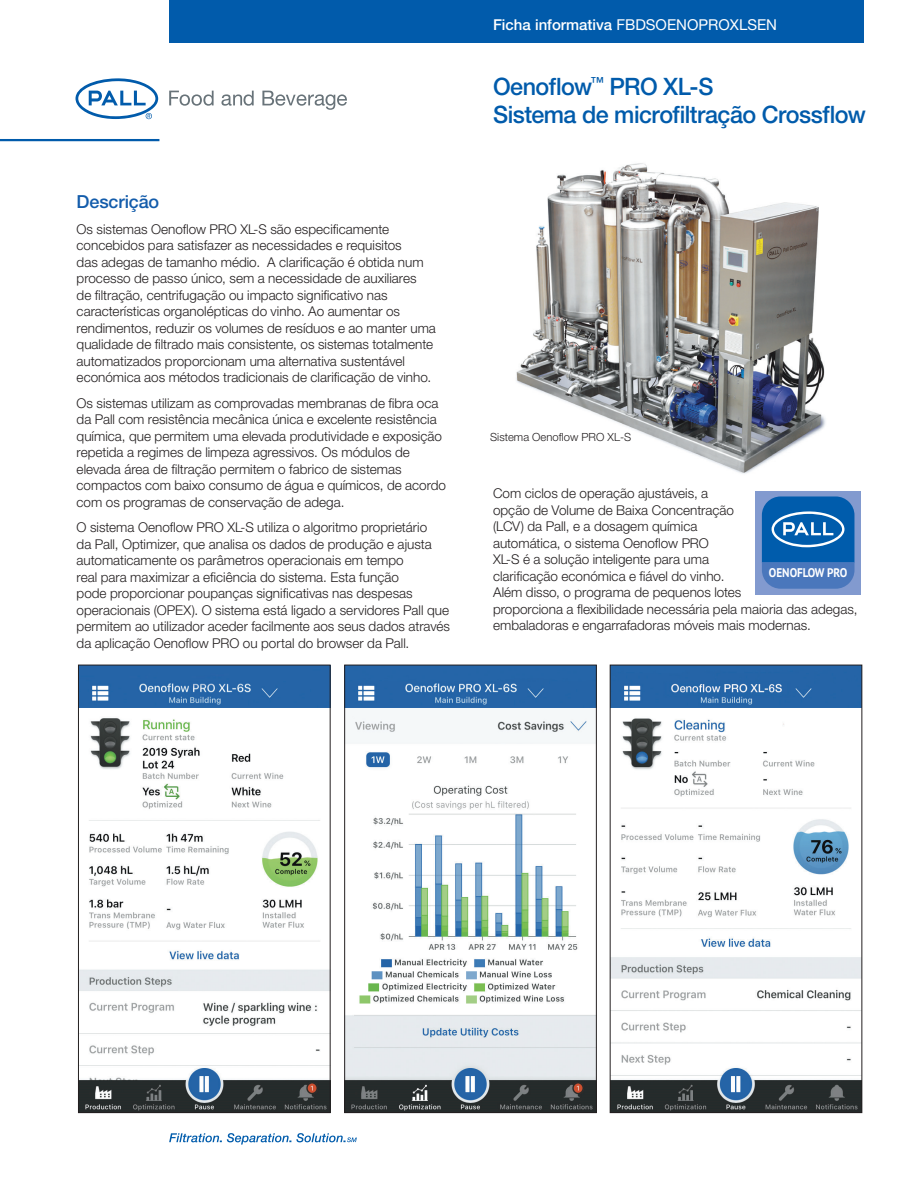
<style>
.page{position:relative;width:918px;height:1188px;background:#fff}
.page>*{position:absolute;margin:0;border:0;box-sizing:border-box;transform-origin:0 0}
.t1{font:500 24px "Helvetica Neue LT Std";letter-spacing:-.025em;color:#015bab}
.subheader-blue{font:500 18px "Helvetica Neue LT Std";letter-spacing:-.01em;color:#135cab}
.t2{font:500 15px "Helvetica Neue LT Std";color:#fff}
.body{font:300 13.5px/16.5px "Helvetica Neue LT Std";color:#231f20}
.body-2{font:700 12.45px "PT Sans";color:#fff;scale:.9 1}
.t3{font:300 11.25px "Helvetica Neue LT Std";color:#231f20}
.s1{font-weight:400}
</style>
<div class="page">
<svg style="left:169px;top:91px;width:45px;height:15px"></svg>
<svg style="left:221px;top:91px;width:33px;height:15px"></svg>
<svg style="left:262px;top:91px;width:85px;height:19px"></svg>
<svg style="left:75px;top:78px;width:83px;height:41px"></svg>
<hr style="left:0;top:139px;width:159px;height:2px;background:#015bab">
<svg style="left:169px;top:1133px;width:188px;height:12px"></svg>
<img style="left:516px;top:163px;width:310px;height:311px">
<img style="left:346px;top:667px;width:249px;height:444px">
<div style="left:344px;top:665px;width:253px;height:448px;border:1px solid #231f20"></div>
<img style="left:612px;top:667px;width:248px;height:444px">
<div style="left:610px;top:665px;width:252px;height:448px;border:1px solid #231f20"></div>
<img style="left:80px;top:667px;width:249px;height:444px">
<div style="left:78px;top:665px;width:253px;height:448px;border:1px solid #231f20"></div>
<div style="left:169px;top:0;width:695px;height:43px;background:#015bab"></div>
<div style="left:756px;top:491px;width:105px;height:104px;background:#829acf"></div>
<svg style="left:762px;top:496px;width:93px;height:93px;background:#2e73b8"></svg>
<p class="subheader-blue" style="left:77px;top:191px;width:84px">Descrição</p>
<p class="body" style="left:77px;top:220px;width:361px">Os sistemas Oenoflow PRO XL-S são especificamente concebidos para satisfazer as necessidades e requisitos<br>das adegas de tamanho médio. A clarificação é obtida num processo de passo único, sem a necessidade de auxiliares<br>de filtração, centrifugação ou impacto significativo nas características organolépticas do vinho. Ao aumentar os rendimentos, reduzir os volumes de resíduos e ao manter uma qualidade de filtrado mais consistente, os sistemas totalmente automatizados proporcionam uma alternativa sustentável económica aos métodos tradicionais de clarificação de vinho.</p>
<p class="body" style="left:77px;top:394px;width:371px">Os sistemas utilizam as comprovadas membranas de fibra oca da Pall com resistência mecânica única e excelente resistência química, que permitem uma elevada produtividade e exposição repetida a regimes de limpeza agressivos. Os módulos de elevada área de filtração permitem o fabrico de sistemas compactos com baixo consumo de água e químicos, de acordo com os programas de conservação de adega.</p>
<p class="body" style="left:77px;top:519px;width:375px">O sistema Oenoflow PRO XL-S utiliza o algoritmo proprietário<br>da Pall, Optimizer, que analisa os dados de produção e ajusta automaticamente os parâmetros operacionais em tempo<br>real para maximizar a eficiência do sistema. Esta função<br>pode proporcionar poupanças significativas nas despesas operacionais (OPEX). O sistema está ligado a servidores Pall que permitem ao utilizador aceder facilmente aos seus dados através da aplicação Oenoflow PRO ou portal do browser da Pall.</p>
<p class="t2" style="left:493px;top:16px;width:285px">Ficha informativa <span class="s1">FBDSOENOPROXLSEN</span></p>
<p class="t1" style="left:493px;top:72px;width:222px">Oenoflow<sup>™</sup> PRO XL-S</p>
<p class="t1" style="left:493px;top:100px;width:374px">Sistema de microfiltração Crossflow</p>
<p class="t3" style="left:490px;top:430px;width:143px">Sistema Oenoflow PRO XL-S</p>
<p class="body" style="left:493px;top:485px;width:366px">Com ciclos de operação ajustáveis, a<br>opção de Volume de Baixa Concentração<br>(LCV) da Pall, e a dosagem química<br>automática, o sistema Oenoflow PRO<br>XL-S é a solução inteligente para uma<br>clarificação económica e fiável do vinho.<br>Além disso, o programa de pequenos lotes<br>proporciona a flexibilidade necessária pela maioria das adegas, embaladoras e engarrafadoras móveis mais modernas.</p>
<p class="body-2" style="left:769px;top:565px;width:89px">OENOFLOW PRO</p>
</div>
